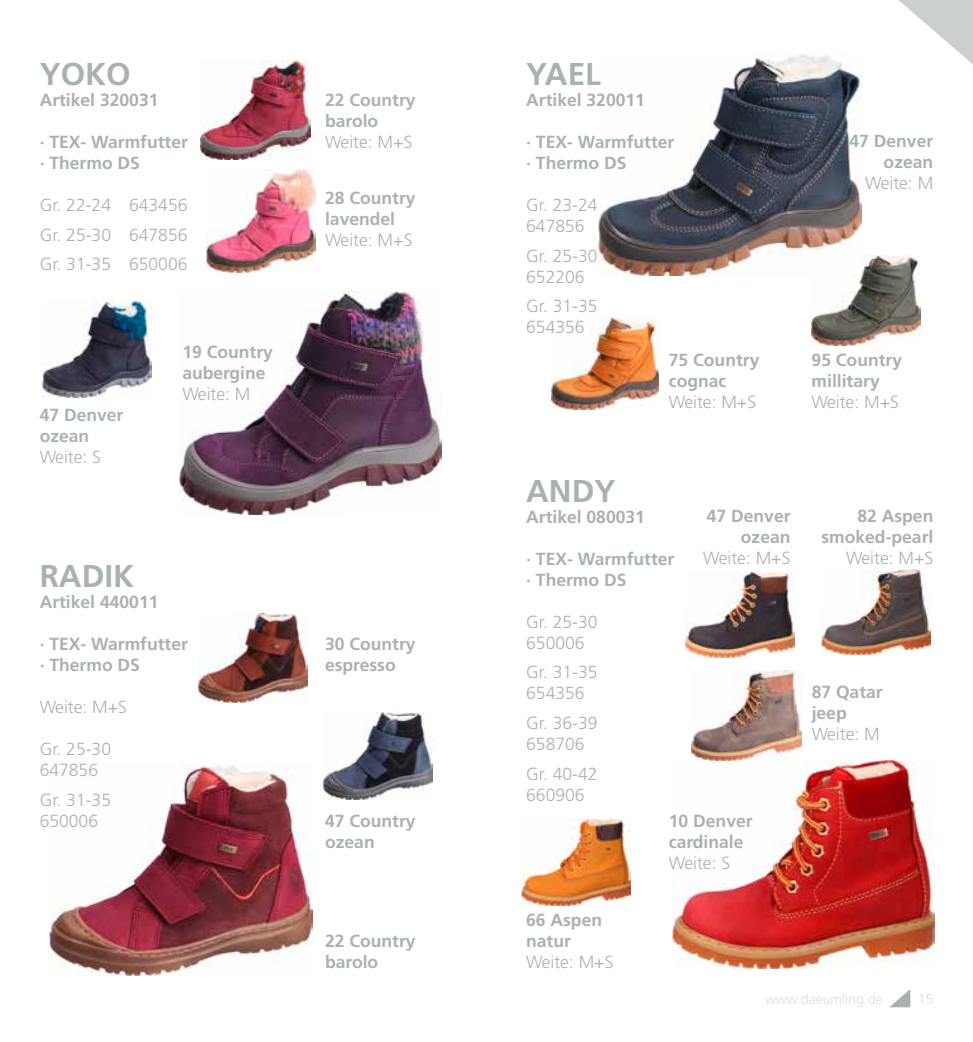
<style>
.page{position:relative;width:973px;height:1042px;background:#fff}
.page>*{position:absolute;margin:0;border:0;box-sizing:border-box;transform-origin:0 0}
.t1{font:31.5px "Frutiger LT 65 Bd";color:#aab2ae}
.t2{font:17.5px/21px "Frutiger LT 65 Bd";color:#aab2ae}
.t3{font:17.5px/21px "Frutiger LT 45 Lt";color:#aab2ae}
.t4{font:17.5px/21px "Frutiger LT 65 Bd";color:#aab4af}
.t5{font:17.5px "Frutiger LT 45 Lt";color:#aab4af}
.t6{font:14px "Frutiger LT 45 Lt";color:#dcdedd}
</style>
<div class="page">
<img style="left:42px;top:300px;width:109px;height:97px">
<svg style="left:899px;top:0;width:73px;height:64px"></svg>
<svg style="left:890px;top:989px;width:20px;height:18px"></svg>
<img style="left:179px;top:291px;width:262px;height:223px">
<img style="left:201px;top:60px;width:109px;height:99px">
<img style="left:206px;top:170px;width:110px;height:102px">
<img style="left:50px;top:765px;width:262px;height:210px">
<img style="left:198px;top:614px;width:109px;height:89px">
<img style="left:323px;top:712px;width:109px;height:88px">
<img style="left:598px;top:54px;width:263px;height:221px">
<img style="left:551px;top:318px;width:107px;height:91px">
<img style="left:811px;top:256px;width:109px;height:90px">
<img style="left:672px;top:761px;width:262px;height:207px">
<img style="left:685px;top:572px;width:109px;height:85px">
<img style="left:821px;top:569px;width:109px;height:85px">
<img style="left:691px;top:671px;width:110px;height:90px">
<img style="left:521px;top:819px;width:109px;height:86px">
<h1 class="t1" style="left:40px;top:55px;width:93px">YOKO</h1>
<p class="t2" style="left:40px;top:89px;width:120px">Artikel 320031</p>
<p class="t2" style="left:40px;top:131px;width:150px">· TEX- Warmfutter · Thermo DS</p>
<p class="t3" style="left:40px;top:190px;width:149px;line-height:29.8px;text-align:justify">Gr. 22-24 643456<br>Gr. 25-30 647856<br>Gr. 31-35 650006</p>
<p class="t4" style="left:40px;top:405px;width:85px">47 Denver ozean</p>
<p class="t5" style="left:40px;top:447px;width:63px">Weite: S</p>
<p class="t2" style="left:182px;top:342px;width:92px">19 Country aubergine</p>
<p class="t3" style="left:182px;top:384px;width:70px">Weite: M</p>
<h1 class="t1" style="left:40px;top:558px;width:96px">RADIK</h1>
<p class="t2" style="left:40px;top:591px;width:120px">Artikel 440011</p>
<p class="t2" style="left:40px;top:633px;width:150px">· TEX- Warmfutter · Thermo DS</p>
<p class="t3" style="left:40px;top:697px;width:89px">Weite: M+S</p>
<p class="t3" style="left:40px;top:739px;width:73px">Gr. 25-30<br>647856</p>
<p class="t3" style="left:40px;top:789px;width:73px">Gr. 31-35<br>650006</p>
<p class="t4" style="left:325px;top:89px;width:92px">22 Country barolo</p>
<p class="t3" style="left:325px;top:131px;width:89px">Weite: M+S</p>
<p class="t4" style="left:325px;top:188px;width:92px">28 Country lavendel</p>
<p class="t5" style="left:325px;top:230px;width:89px">Weite: M+S</p>
<p class="t2" style="left:325px;top:633px;width:92px">30 Country espresso</p>
<p class="t2" style="left:325px;top:810px;width:92px">47 Country ozean</p>
<p class="t2" style="left:325px;top:930px;width:92px">22 Country barolo</p>
<h1 class="t1" style="left:526px;top:55px;width:76px">YAEL</h1>
<p class="t2" style="left:526px;top:89px;width:120px">Artikel 320011</p>
<p class="t2" style="left:526px;top:131px;width:150px">· TEX- Warmfutter · Thermo DS</p>
<p class="t3" style="left:526px;top:194px;width:73px">Gr. 23-24<br>647856</p>
<p class="t3" style="left:526px;top:245px;width:73px">Gr. 25-30<br>652206</p>
<p class="t3" style="left:526px;top:296px;width:73px">Gr. 31-35<br>654356</p>
<p class="t2" style="left:668px;top:350px;width:92px">75 Country cognac</p>
<p class="t3" style="left:668px;top:392px;width:89px">Weite: M+S</p>
<p class="t2" style="left:849px;top:131px;width:85px;text-align:right">47 Denver ozean</p>
<p class="t3" style="left:865px;top:173px;width:70px">Weite: M</p>
<p class="t2" style="left:811px;top:350px;width:92px">95 Country millitary</p>
<p class="t3" style="left:811px;top:392px;width:89px">Weite: M+S</p>
<h1 class="t1" style="left:526px;top:472px;width:91px">ANDY</h1>
<p class="t2" style="left:526px;top:506px;width:120px">Artikel 080031</p>
<p class="t2" style="left:526px;top:548px;width:150px">· TEX- Warmfutter · Thermo DS</p>
<p class="t3" style="left:526px;top:611px;width:73px">Gr. 25-30<br>650006</p>
<p class="t3" style="left:526px;top:662px;width:73px">Gr. 31-35<br>654356</p>
<p class="t3" style="left:526px;top:713px;width:73px">Gr. 36-39<br>658706</p>
<p class="t3" style="left:526px;top:763px;width:73px">Gr. 40-42<br>660906</p>
<p class="t2" style="left:668px;top:810px;width:85px">10 Denver cardinale</p>
<p class="t3" style="left:668px;top:852px;width:63px">Weite: S</p>
<p class="t2" style="left:706px;top:506px;width:85px;text-align:right">47 Denver ozean</p>
<p class="t3" style="left:703px;top:548px;width:89px">Weite: M+S</p>
<p class="t2" style="left:526px;top:909px;width:77px">66 Aspen natur</p>
<p class="t3" style="left:526px;top:951px;width:89px">Weite: M+S</p>
<p class="t2" style="left:821px;top:505px;width:113px;text-align:right">82 Aspen smoked-pearl</p>
<p class="t3" style="left:845px;top:548px;width:89px">Weite: M+S</p>
<p class="t2" style="left:811px;top:681px;width:73px">87 Qatar jeep</p>
<p class="t3" style="left:811px;top:723px;width:70px">Weite: M</p>
<p class="t6" style="left:765px;top:991px;width:119px">www.daeumling.de</p>
<p class="t6" style="left:917px;top:991px;width:17px">15</p>
</div>
